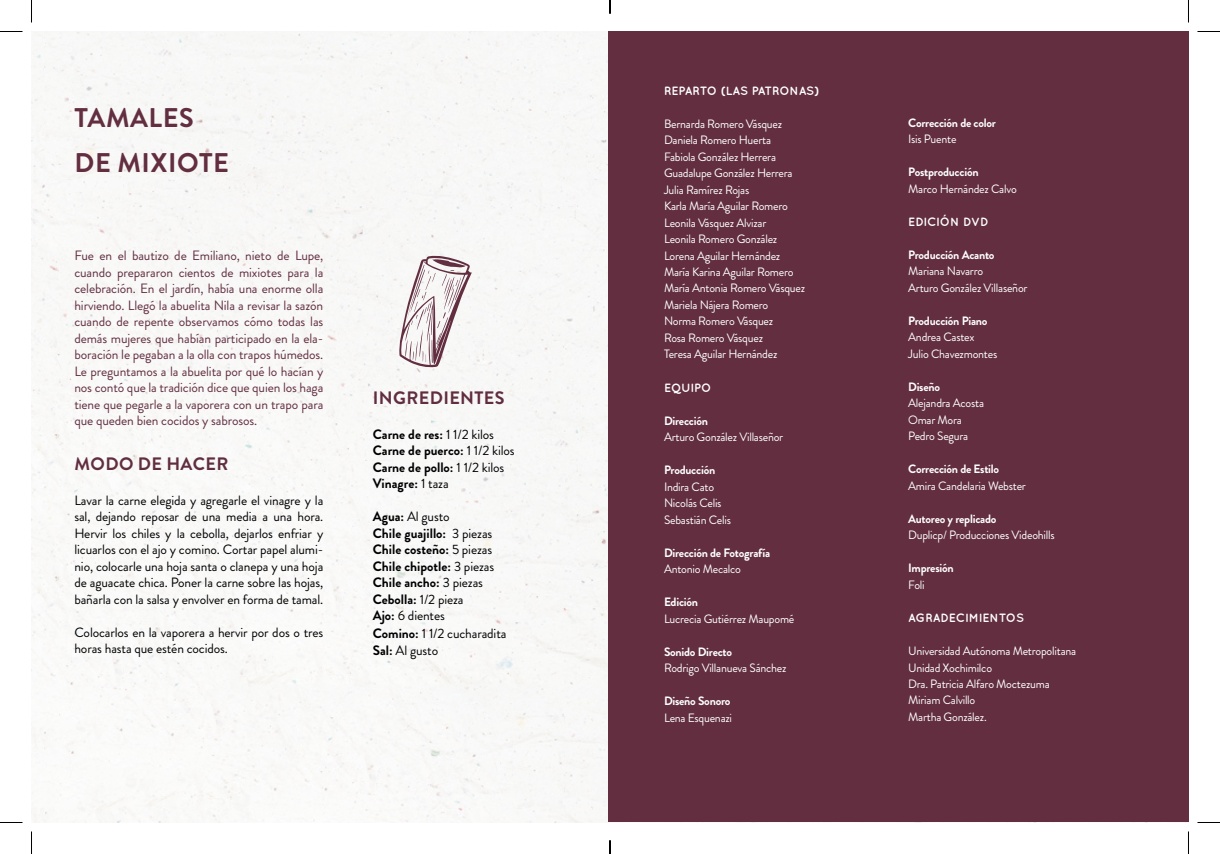
<style>
.page{position:relative;width:1220px;height:854px;background:#fff}
.page>*{position:absolute;margin:0;border:0;box-sizing:border-box;transform-origin:0 0}
.t1{font:700 27px/45px "Brandon Grotesque";letter-spacing:.02em;color:#622e40}
.t2{font:700 18px "Brandon Grotesque";letter-spacing:.02em;color:#612e40}
.t3{font:700 13.65px/16.5px "Brandon Grotesque";color:#000}
.t4{font:13.5px/16.5px "Brandon Grotesque";letter-spacing:-.01em;color:#622e40;text-align:justify}
.t5{font:13.5px/16.5px "Brandon Grotesque";letter-spacing:-.01em;color:#000}
.t6{font:12.15px/16.5px "Brandon Grotesque";letter-spacing:-.02em;color:#fff}
.t7{font:700 12.15px "Brandon Grotesque";letter-spacing:-.02em;color:#fff}
.t8{font:700 12px "Quicksand";color:#fff}
.s1{font-weight:400;font-size:13.5px}
.s2{font-weight:700;font-size:13.65px}
</style>
<div class="page">
<img style="left:32px;top:32px;width:576px;height:790px">
<svg style="left:399px;top:256px;width:72px;height:112px"></svg>
<div style="left:608px;top:32px;width:580px;height:790px;background:#622e40"></div>
<svg style="left:0;top:31px;width:22px;height:1px"></svg>
<svg style="left:1197px;top:31px;width:23px;height:1px"></svg>
<svg style="left:0;top:822px;width:22px;height:1px"></svg>
<svg style="left:1197px;top:822px;width:23px;height:1px"></svg>
<svg style="left:31px;top:0;width:1px;height:22px"></svg>
<svg style="left:31px;top:831px;width:1px;height:23px"></svg>
<svg style="left:1188px;top:0;width:1px;height:22px"></svg>
<svg style="left:1188px;top:831px;width:1px;height:23px"></svg>
<svg style="left:609px;top:0;width:2px;height:13px"></svg>
<svg style="left:609px;top:840px;width:2px;height:14px"></svg>
<h1 class="t1" style="left:75px;top:95px;width:156px">Tamales de mixiote</h1>
<p class="t4" style="left:74px;top:247px;width:250px">Fue en el bautizo de Emiliano, nieto de Lupe, cuando prepararon cientos de mixiotes para la celebración. En el jardín, había una enorme olla hirviendo. Llegó la abuelita Nila a revisar la sazón cuando de repente observamos cómo todas las demás mujeres que habían participado en la ela&shy;boración le pegaban a la olla con trapos húmedos.<br>Le preguntamos a la abuelita por qué lo hacían y nos contó que la tradición dice que quien los haga tiene que pegarle a la vaporera con un trapo para que queden bien cocidos y sabrosos.</p>
<h2 class="t2" style="left:74px;top:451px;width:155px">Modo de hacer</h2>
<p class="t5" style="left:74px;top:492px;width:250px;text-align:justify">Lavar la carne elegida y agregarle el vinagre y la sal, dejando reposar de una media a una hora.<br>Hervir los chiles y la cebolla, dejarlos enfriar y licuarlos con el ajo y comino. Cortar papel alumi&shy;nio, colocarle una hoja santa o clanepa y una hoja de aguacate chica. Poner la carne sobre las hojas, bañarla con la salsa y envolver en forma de tamal.</p>
<p class="t5" style="left:74px;top:624px;width:250px">Colocarlos en la vaporera a hervir por dos o tres horas hasta que estén cocidos.</p>
<h2 class="t2" style="left:373px;top:385px;width:46px">INGRED</h2>
<h2 class="t2" style="left:443px;top:385px;width:63px">IENTES</h2>
<p class="t3" style="left:373px;top:426px;width:143px">Carne de res: <span class="s1">1 1/2 kilos<br></span>Carne de puerco: <span class="s1">1 1/2 kilos<br></span>Carne de pollo: <span class="s1">1 1/2 kilos<br></span>Vinagre: <span class="s1">1 taza</span></p>
<p class="t5" style="left:373px;top:508px;width:78px"><span class="s2">Agua:</span> Al gusto</p>
<p class="t3" style="left:373px;top:525px;width:123px">Chile guajillo: <span class="s1">3 piezas<br></span>Chile costeño: <span class="s1">5 piezas<br></span>Chile chipotle: <span class="s1">3 piezas<br></span>Chile ancho: <span class="s1">3 piezas<br></span>Cebolla: <span class="s1">1/2 pieza</span></p>
<p class="t5" style="left:373px;top:607px;width:135px;line-height:18px"><span class="s2">Ajo:</span> 6 dientes<br><span class="s2">Comino:</span> 1 1/2 cucharadita</p>
<p class="t5" style="left:373px;top:642px;width:67px"><span class="s2">Sal:</span> Al gusto</p>
<p class="t8" style="left:664px;top:83px;width:157px">REPARTO (LAS PATRON AS)</p>
<p class="t6" style="left:664px;top:115px;width:143px">Bernarda Romero Vásquez<br>Daniela Romero Huerta<br>Fabiola González Herrera<br>Guadalupe González Herrera<br>Julia Ramírez Rojas<br>Karla María Aguilar Romero<br>Leonila Vásquez Alvizar<br>Leonila Romero González<br>Lorena Aguilar Hernández<br>María Karina Aguilar Romero<br>María Antonia Romero Vásquez<br>Mariela Nájera Romero<br>Norma Romero Vásquez<br>Rosa Romero Vásquez<br>Teresa Aguilar Hernández</p>
<p class="t8" style="left:664px;top:380px;width:49px">EQUIPO</p>
<p class="t7" style="left:664px;top:412px;width:45px">Dirección</p>
<p class="t6" style="left:664px;top:429px;width:121px">Arturo González Villaseñor</p>
<p class="t7" style="left:664px;top:461px;width:53px">Producción</p>
<p class="t6" style="left:664px;top:478px;width:69px">Indira Cato<br>Nicolás Celis<br>Sebastián Celis</p>
<p class="t7" style="left:664px;top:544px;width:108px">Dirección de Fotografía</p>
<p class="t6" style="left:664px;top:561px;width:79px">Antonio Mecalco</p>
<p class="t7" style="left:664px;top:593px;width:36px">Edición</p>
<p class="t6" style="left:664px;top:610px;width:132px">Lucrecia Gutiérrez Maupomé</p>
<p class="t7" style="left:664px;top:643px;width:70px">Sonido Directo</p>
<p class="t6" style="left:664px;top:660px;width:124px">Rodrigo Villanueva Sánchez</p>
<p class="t7" style="left:664px;top:692px;width:68px">Diseño Sonoro</p>
<p class="t6" style="left:664px;top:709px;width:70px">Lena Esquenazi</p>
<p class="t7" style="left:908px;top:114px;width:89px">Corrección de color</p>
<p class="t6" style="left:908px;top:131px;width:50px">Isis Puente</p>
<p class="t7" style="left:908px;top:164px;width:72px">Postproducción</p>
<p class="t6" style="left:908px;top:181px;width:110px">Marco Hernández Calvo</p>
<p class="t8" style="left:908px;top:214px;width:14px">EDICI</p>
<p class="t8" style="left:940px;top:214px;width:50px">ÓN DVD</p>
<p class="t7" style="left:908px;top:246px;width:88px">Producción Acanto</p>
<p class="t6" style="left:908px;top:263px;width:121px">Mariana Navarro<br>Arturo González Villaseñor</p>
<p class="t7" style="left:908px;top:312px;width:81px">Producción Piano</p>
<p class="t6" style="left:908px;top:329px;width:91px">Andrea Castex<br>Julio Chavezmontes</p>
<p class="t7" style="left:908px;top:378px;width:33px">Diseño</p>
<p class="t6" style="left:908px;top:395px;width:77px">Alejandra Acosta<br>Omar Mora<br>Pedro Segura</p>
<p class="t7" style="left:908px;top:461px;width:92px">Corrección de Estilo</p>
<p class="t6" style="left:908px;top:478px;width:119px">Amira Candelaria Webster</p>
<p class="t7" style="left:908px;top:510px;width:90px">Autoreo y replicado</p>
<p class="t6" style="left:908px;top:527px;width:148px">Duplicp/ Producciones Videohills</p>
<p class="t7" style="left:908px;top:560px;width:47px">Impresión</p>
<p class="t6" style="left:908px;top:577px;width:18px">Foli</p>
<p class="t8" style="left:908px;top:610px;width:40px">AGRADECI</p>
<p class="t8" style="left:968px;top:610px;width:57px">MIENTOS</p>
<p class="t6" style="left:908px;top:643px;width:169px">Universidad Autónoma Metropolitana<br>Unidad Xochimilco<br>Dra. Patricia Alfaro Moctezuma<br>Miriam Calvillo<br>Martha González.</p>
</div>
